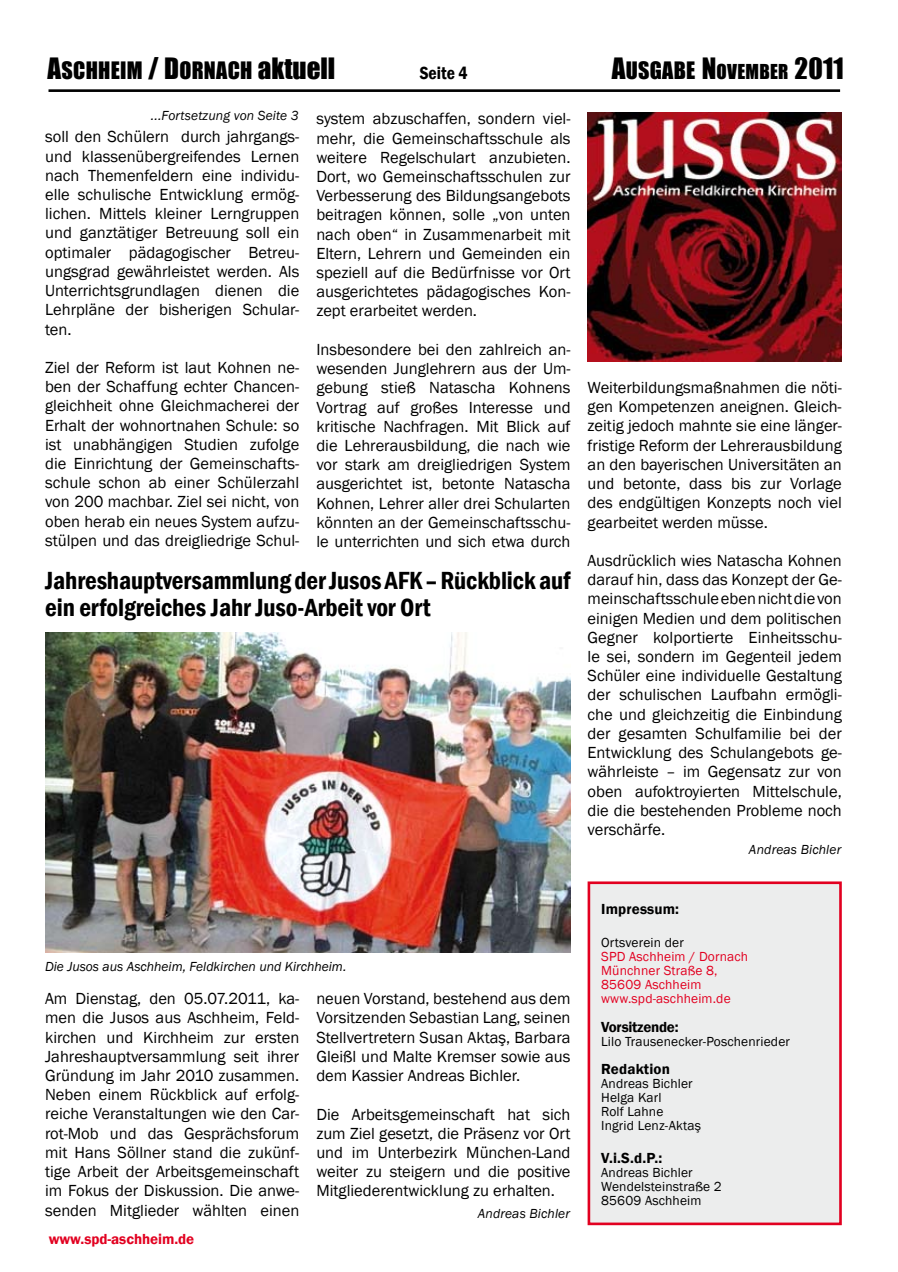
<style>
.page{position:relative;width:898px;height:1272px;background:#fff}
.page>*{position:absolute;margin:0;border:0;box-sizing:border-box;transform-origin:0 0}
.t1{font:600 condensed 25.5px/27px "Franklin Gothic";letter-spacing:-.005em;color:#000}
.t2{font:22.05px "Impact";letter-spacing:.015em;color:#000}
.t3{font:18.9px "Impact";letter-spacing:.015em;color:#000}
.t4{font:600 condensed 18px "Franklin Gothic";color:#000}
.t5{font:16.5px/19.2px "Franklin Gothic";color:#000;text-align:justify}
.t6{font:600 15px "Franklin Gothic";letter-spacing:.01em;color:#000}
.t7{font:600 15px "Franklin Gothic";letter-spacing:-.005em;color:#e20020}
.t8{font:600 15px "Franklin Gothic";letter-spacing:-.02em;color:#000}
.t9{font:13.5px/14.1px "Franklin Gothic";letter-spacing:.01em;color:#000}
.t10{font:italic 13.5px "Franklin Gothic";color:#000}
.t11{font:13.5px/14.1px "Franklin Gothic";letter-spacing:.01em;color:#e20020}
.s1{font-size:27px}
.s2{font-size:22.05px}
</style>
<div class="page">
<hr style="left:48px;top:89px;width:791px;height:3px;background:#000">
<img style="left:45px;top:632px;width:525px;height:320px">
<div style="left:587px;top:881px;width:254px;height:344px;background:#eceded;border:3px solid #e20020"></div>
<img style="left:587px;top:113px;width:254px;height:249px">
<h2 class="t2" style="left:47px;top:53px;width:289px"><span class="s1">A</span>SCHHEIM <span class="s1">/ D</span>ORNACH <span class="s1">aktuell</span></h2>
<p class="t3" style="left:611px;top:57px;width:234px"><span class="s1">A</span><span class="s2">USGABE</span> <span class="s1">N</span>OVEMBER <span class="s1">2011</span></p>
<p class="t4" style="left:419px;top:60px;width:50px">Seite 4</p>
<p class="t5" style="left:316px;top:109px;width:256px;text-indent:-165px"><sup>...Fortsetzung</sup> <sup>von</sup> <sup>Seite</sup> <sup>3</sup> system abzuschaffen, sondern viel&shy;mehr, die Gemeinschaftsschule als weitere Regelschulart anzubieten.<br>Dort, wo Gemeinschaftsschulen zur Verbesserung des Bildungsangebots beitragen können, solle „von unten nach oben“ in Zusammenarbeit mit Eltern, Lehrern und Gemeinden ein speziell auf die Bedürfnisse vor Ort ausgerichtetes pädagogisches Kon&shy;zept erarbeitet werden.</p>
<p class="t5" style="left:316px;top:340px;width:256px">Insbesondere bei den zahlreich an&shy;wesenden Junglehrern aus der Um&shy;gebung stieß Natascha Kohnens Vortrag auf großes Interesse und kritische Nachfragen. Mit Blick auf die Lehrerausbildung, die nach wie vor stark am dreigliedrigen System ausgerichtet ist, betonte Natascha Kohnen, Lehrer aller drei Schularten könnten an der Gemeinschaftsschu&shy;le unterrichten und sich etwa durch</p>
<p class="t5" style="left:45px;top:128px;width:256px">soll den Schülern durch jahrgangs&shy;und klassenübergreifendes Lernen nach Themenfeldern eine individu&shy;elle schulische Entwicklung ermög&shy;lichen. Mittels kleiner Lerngruppen und ganztätiger Betreuung soll ein optimaler pädagogischer Betreu&shy;ungsgrad gewährleistet werden. Als Unterrichtsgrundlagen dienen die Lehrpläne der bisherigen Schular&shy;ten.</p>
<p class="t5" style="left:45px;top:358px;width:256px">Ziel der Reform ist laut Kohnen ne&shy;ben der Schaffung echter Chancen&shy;gleichheit ohne Gleichmacherei der Erhalt der wohnortnahen Schule: so ist unabhängigen Studien zufolge die Einrichtung der Gemeinschafts&shy;schule schon ab einer Schülerzahl von 200 machbar. Ziel sei nicht, von oben herab ein neues System aufzu&shy;stülpen und das dreigliedrige Schul-</p>
<h1 class="t1" style="left:45px;top:566px;width:526px">Jahreshauptversammlung der Jusos AFK – Rückblick auf ein erfolgreiches Jahr Juso-Arbeit vor Ort</h1>
<p class="t5" style="left:587px;top:378px;width:256px">Weiterbildungsmaßnahmen die nöti&shy;gen Kompetenzen aneignen. Gleich&shy;zeitig jedoch mahnte sie eine länger&shy;fristige Reform der Lehrerausbildung an den bayerischen Universitäten an und betonte, dass bis zur Vorlage des endgültigen Konzepts noch viel gearbeitet werden müsse.</p>
<p class="t5" style="left:587px;top:551px;width:256px">Ausdrücklich wies Natascha Kohnen darauf hin, dass das Konzept der Ge&shy;meinschaftsschule eben nicht die von einigen Medien und dem politischen Gegner kolportierte Einheitsschu&shy;le sei, sondern im Gegenteil jedem Schüler eine individuelle Gestaltung der schulischen Laufbahn ermögli&shy;che und gleichzeitig die Einbindung der gesamten Schulfamilie bei der Entwicklung des Schulangebots ge&shy;währleiste – im Gegensatz zur von oben aufoktroyierten Mittelschule, die die bestehenden Probleme noch verschärfe.</p>
<p class="t10" style="left:748px;top:840px;width:94px">Andreas Bichler</p>
<p class="t10" style="left:45px;top:957px;width:303px">Die Jusos aus Aschheim, Feldkirchen und Kirchheim.</p>
<p class="t5" style="left:45px;top:989px;width:256px">Am Dienstag, den 05.07.2011, ka&shy;men die Jusos aus Aschheim, Feld&shy;kirchen und Kirchheim zur ersten Jahreshauptversammlung seit ihrer Gründung im Jahr 2010 zusammen.<br>Neben einem Rückblick auf erfolg&shy;reiche Veranstaltungen wie den Car&shy;rot-Mob und das Gesprächsforum mit Hans Söllner stand die zukünf&shy;tige Arbeit der Arbeitsgemeinschaft im Fokus der Diskussion. Die anwe&shy;senden Mitglieder wählten einen</p>
<p class="t5" style="left:316px;top:989px;width:255px">neuen Vorstand, bestehend aus dem Vorsitzenden Sebastian Lang, seinen Stellvertretern Susan Aktaş, Barbara Gleißl und Malte Kremser sowie aus dem Kassier Andreas Bichler.</p>
<p class="t5" style="left:316px;top:1104px;width:255px">Die Arbeitsgemeinschaft hat sich zum Ziel gesetzt, die Präsenz vor Ort und im Unterbezirk München-Land weiter zu steigern und die positive Mitgliederentwicklung zu erhalten.</p>
<p class="t10" style="left:477px;top:1204px;width:94px">Andreas Bichler</p>
<p class="t7" style="left:49px;top:1229px;width:147px">www.spd-aschheim.de</p>
<p class="t6" style="left:601px;top:900px;width:79px">Impressum:</p>
<p class="t9" style="left:601px;top:935px;width:84px">Ortsverein der</p>
<p class="t11" style="left:601px;top:949px;width:148px">SPD Aschheim / Dornach<br>Münchner Straße 8,<br>85609 Aschheim www.spd-aschheim.de</p>
<p class="t8" style="left:601px;top:1017px;width:79px">Vorsitzende:</p>
<p class="t9" style="left:601px;top:1034px;width:190px">Lilo Trausenecker-Poschenrieder</p>
<p class="t6" style="left:601px;top:1059px;width:70px">Redaktion</p>
<p class="t9" style="left:601px;top:1076px;width:101px">Andreas Bichler<br>Helga Karl<br>Rolf Lahne<br>Ingrid Lenz-Aktaş</p>
<p class="t6" style="left:601px;top:1148px;width:62px">V.i.S.d.P.:</p>
<p class="t9" style="left:601px;top:1165px;width:122px">Andreas Bichler<br>Wendelsteinstraße 2<br>85609 Aschheim</p>
</div>
